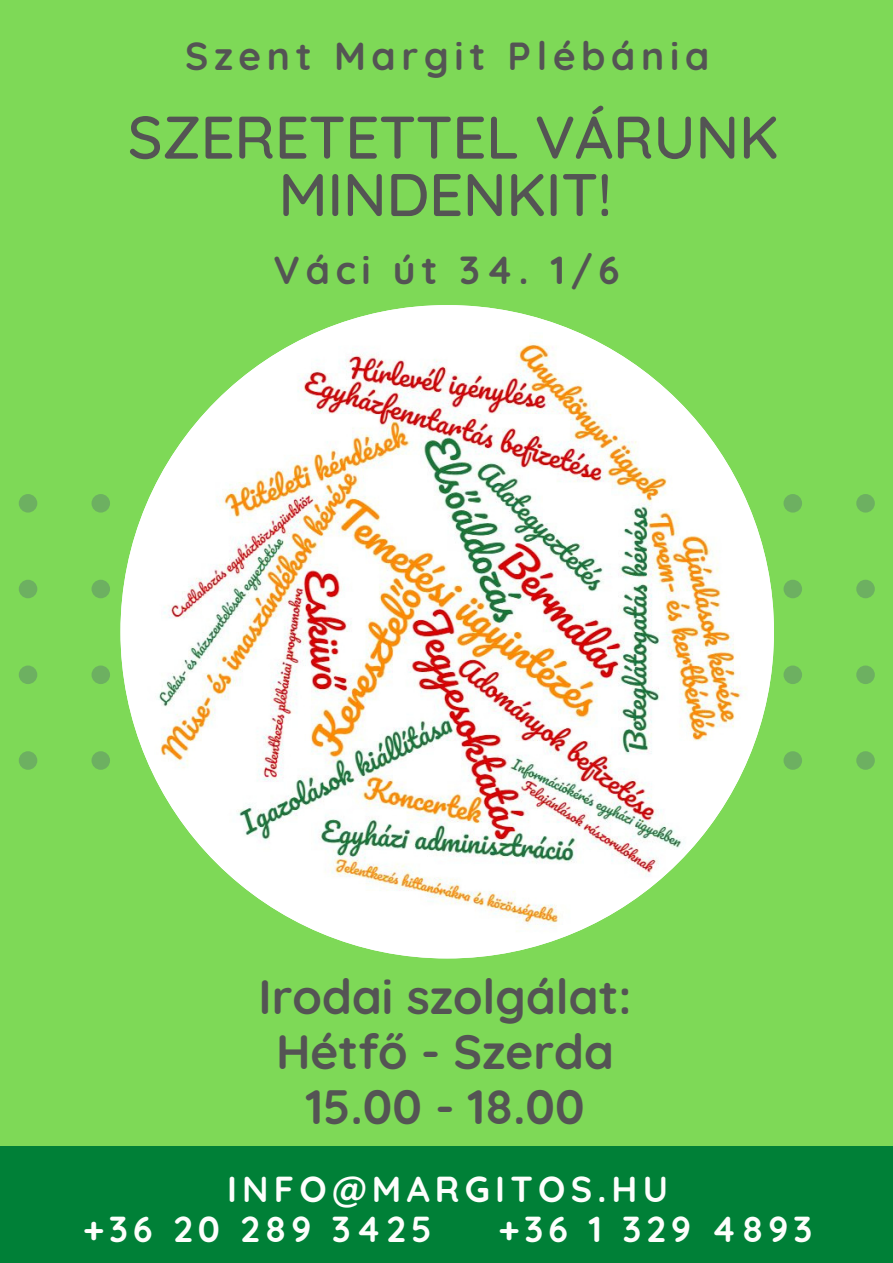
<style>
.page{position:relative;width:893px;height:1263px;background:#7ed957}
.page>*{position:absolute;margin:0;border:0;box-sizing:border-box;transform-origin:0 0}
.t1{font:500 60px/57.4px "Quicksand";letter-spacing:-.005em;color:#545454;text-align:center}
.t2{font:700 48px "Quicksand";color:#545454}
.t3{font:700 39px "Quicksand";letter-spacing:.145em;color:#545454}
.t4{font:700 36px "Quicksand";letter-spacing:.145em;color:#fdfefc}
</style>
<div class="page">
<svg style="left:783px;top:494px;width:92px;height:276px"></svg>
<svg style="left:19px;top:494px;width:91px;height:276px"></svg>
<img style="left:120px;top:305px;width:654px;height:653px;border-radius:50%">
<div style="left:0;top:1146px;width:893px;height:117px;background:#008037"></div>
<p class="t3" style="left:185px;top:31px;width:526px">Szent Margit Plébánia</p>
<p class="t1" style="left:128px;top:107px;width:652px">SZERETETTEL VÁRUNK<br>MINDENKIT!</p>
<p class="t3" style="left:273px;top:245px;width:348px">Váci út 34. 1/6</p>
<p class="t2" style="left:258px;top:966px;width:374px">Irodai szolgálat:</p>
<p class="t2" style="left:276px;top:1021px;width:339px">Hétfő - Szerda</p>
<p class="t2" style="left:306px;top:1076px;width:280px">15.00 - 18.00</p>
<p class="t4" style="left:227px;top:1166px;width:442px">INFO@MARGITOS.HU</p>
<p class="t4" style="left:83px;top:1206px;width:350px">+36 20 289 3425</p>
<p class="t4" style="left:498px;top:1206px;width:315px">+36 1 329 4893</p>
</div>
